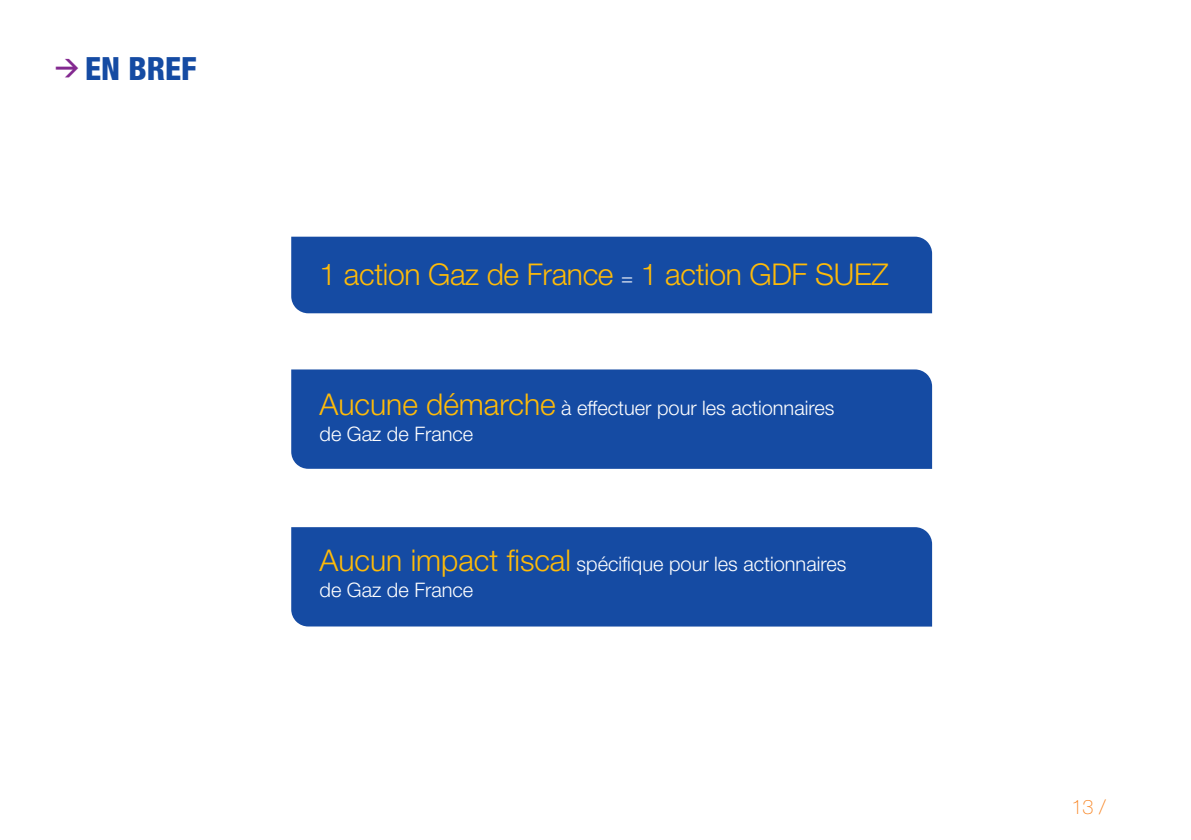
<style>
.page{position:relative;width:1191px;height:840px;background:#fff}
.page>*{position:absolute;margin:0;border:0;box-sizing:border-box;transform-origin:0 0}
.t1{font:800 condensed 32px "Helvetica Neue LT";color:#154ba3}
.t2{font:300 30px "Helvetica Neue LT";letter-spacing:-.01em;color:#ffbb08}
.t3{font:300 20px/26px "Helvetica Neue LT";color:#fff}
.t4{font:100 20px "Helvetica Neue LT";color:#f8821e}
.s1{font-family:"DIN";font-weight:700;font-stretch:normal;font-size:24px;color:#832990}
.s2{font-size:20px;color:#fff}
.s3{font-size:30px;color:#ffbb08}
</style>
<div class="page">
<div style="left:291px;top:236px;width:641px;height:77px;background:#154ba3"></div>
<div style="left:291px;top:369px;width:641px;height:99px;background:#154ba3"></div>
<div style="left:291px;top:527px;width:641px;height:99px;background:#154ba3"></div>
<h1 class="t1" style="left:55px;top:57px;width:143px"><span class="s1">&gt;</span> EN BREF</h1>
<h2 class="t2" style="left:319px;top:263px;width:570px">1 action Gaz de France <span class="s2">=</span> 1 action GDF SUEZ</h2>
<p class="t3" style="left:319px;top:396px;width:516px"><span class="s3">Aucune démarche</span> à effectuer pour les actionnaires de Gaz de France</p>
<p class="t3" style="left:319px;top:552px;width:528px"><span class="s3">Aucun impact fiscal</span> spécifique pour les actionnaires de Gaz de France</p>
<p class="t4" style="left:1071px;top:798px;width:36px">13 /</p>
</div>
